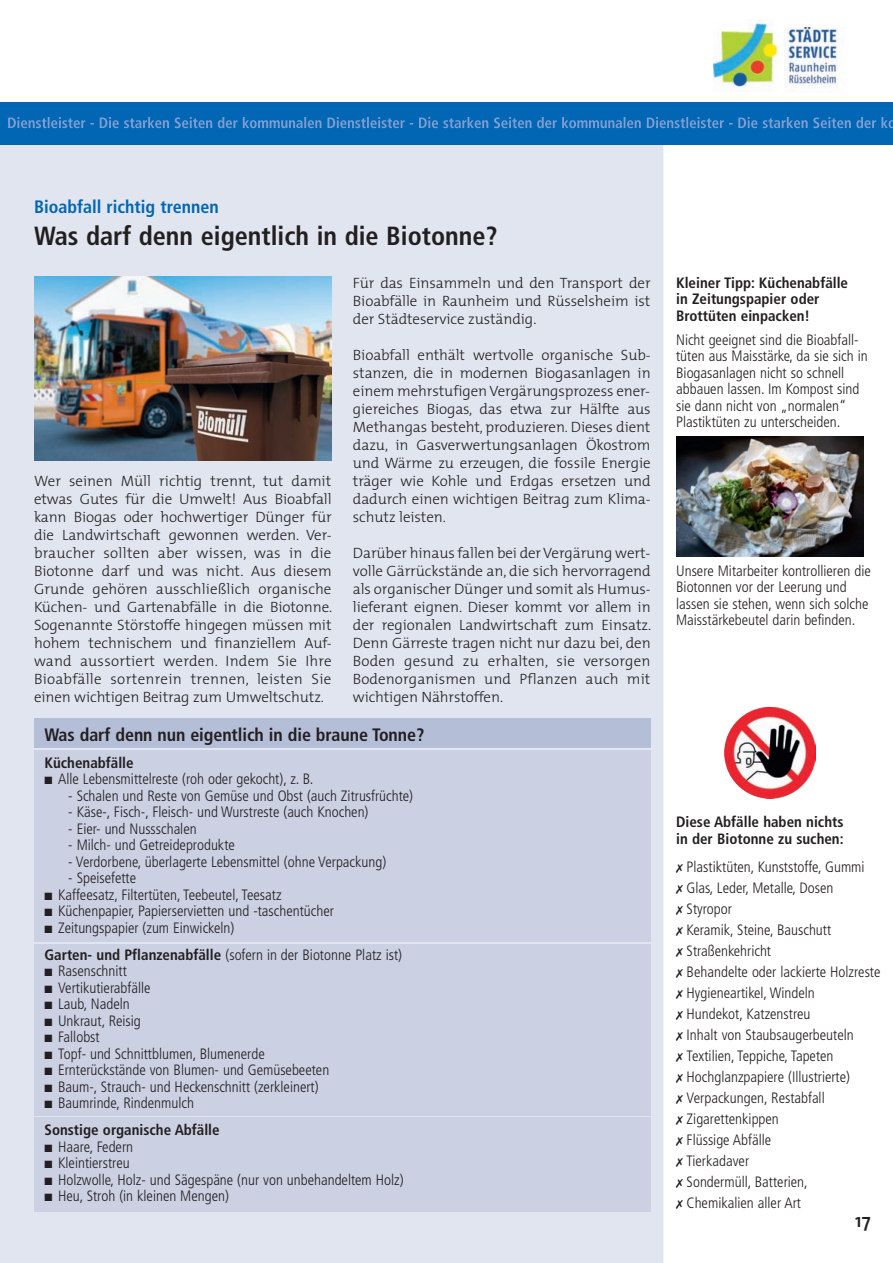
<style>
.page{position:relative;width:893px;height:1263px;background:#fff}
.page>*{position:absolute;margin:0;border:0;box-sizing:border-box;transform-origin:0 0}
.t1{font:700 condensed 26.25px "Frutiger";color:#231f20}
.t2{font:600 19.5px "The Mix";color:#231f20}
.t3{font:700 condensed 18px "Frutiger";letter-spacing:-.005em;color:#231f20}
.t4{font:700 condensed 18px "Frutiger";color:#0166b3}
.t5{font:300 condensed 15px/21px "Frutiger";color:#231f20}
.t6{font:300 15px/18px "The Mix";letter-spacing:-.005em;color:#231f20;text-align:justify}
.t7{font:700 condensed 15px/16.5px "Frutiger";color:#231f20}
.s1{font-weight:700}
.s2{font-weight:300}
</style>
<div class="page">
<div style="left:0;top:102px;width:893px;height:43px;background:#0166b3"></div>
<img style="left:714px;top:20px;width:64px;height:69px">
<img style="left:785px;top:27px;width:54px;height:62px">
<div style="left:0;top:145px;width:663px;height:1118px;background:#e1e5ef"></div>
<img style="left:34px;top:276px;width:298px;height:185px">
<div style="left:34px;top:718px;width:617px;height:30px;background:#b5bed7"></div>
<div style="left:34px;top:750px;width:617px;height:192px;background:#cbd0e2"></div>
<div style="left:34px;top:944px;width:617px;height:171px;background:#cbd0e2"></div>
<div style="left:34px;top:1118px;width:617px;height:94px;background:#cbd0e2"></div>
<img style="left:725px;top:707px;width:91px;height:91px;border-radius:50%">
<img style="left:676px;top:436px;width:187px;height:120px">
<p class="t4" style="left:34px;top:200px;width:186px">Bioabfall richtig trennen</p>
<h1 class="t1" style="left:34px;top:225px;width:465px">Was darf denn eigentlich in die Biotonne?</h1>
<p class="t6" style="left:34px;top:471px;width:300px">Wer seinen Müll richtig trennt, tut damit etwas Gutes für die Umwelt! Aus Bioabfall kann Biogas oder hochwertiger Dünger für die Landwirtschaft gewonnen werden. Ver&shy;braucher sollten aber wissen, was in die Biotonne darf und was nicht. Aus diesem Grunde gehören ausschließlich organische Küchen- und Gartenabfälle in die Biotonne.<br>Sogenannte Störstoffe hingegen müssen mit hohem technischem und finanziellem Auf&shy;wand aussortiert werden. Indem Sie Ihre Bioabfälle sortenrein trennen, leisten Sie einen wichtigen Beitrag zum Umweltschutz.</p>
<p class="t6" style="left:353px;top:273px;width:299px">Für das Einsammeln und den Transport der Bioabfälle in Raunheim und Rüsselsheim ist der Städteservice zuständig.</p>
<p class="t6" style="left:353px;top:345px;width:299px">Bioabfall enthält wertvolle organische Sub&shy;stanzen, die in modernen Biogasanlagen in einem mehrstufigen Vergärungsprozess ener&shy;giereiches Biogas, das etwa zur Hälfte aus Methangas besteht, produzieren. Dieses dient dazu, in Gasverwertungsanlagen Ökostrom und Wärme zu erzeugen, die fossile Energie träger wie Kohle und Erdgas ersetzen und dadurch einen wichtigen Beitrag zum Klima&shy;schutz leisten.</p>
<p class="t6" style="left:353px;top:543px;width:300px">Darüber hinaus fallen bei der Vergärung wert&shy;volle Gärrückstände an, die sich hervorragend als organischer Dünger und somit als Humus&shy;lieferant eignen. Dieser kommt vor allem in der regionalen Landwirtschaft zum Einsatz.<br>Denn Gärreste tragen nicht nur dazu bei, den Boden gesund zu erhalten, sie versorgen Bodenorganismen und Pflanzen auch mit wichtigen Nährstoffen.</p>
<p class="t3" style="left:45px;top:727px;width:381px">Was darf denn nun eigentlich in die braune Tonne?</p>
<p class="t7" style="left:45px;top:755px;width:91px">Küchenabfälle</p>
<p class="t5" style="left:45px;top:769px;width:270px">■ Alle Lebensmittelreste (roh oder gekocht), z. B.</p>
<p class="t5" style="left:68px;top:786px;width:346px">- Schalen und Reste von Gemüse und Obst (auch Zitrusfrüchte)</p>
<p class="t5" style="left:68px;top:802px;width:302px">- Käse-, Fisch-, Fleisch- und Wurstreste (auch Knochen)</p>
<p class="t5" style="left:68px;top:819px;width:130px">- Eier- und Nussschalen</p>
<p class="t5" style="left:68px;top:835px;width:168px">- Milch- und Getreideprodukte</p>
<p class="t5" style="left:68px;top:852px;width:319px">- Verdorbene, überlagerte Lebensmittel (ohne Verpackung)</p>
<p class="t5" style="left:68px;top:868px;width:69px">- Speisefette</p>
<p class="t5" style="left:45px;top:885px;width:239px">■ Kaffeesatz, Filtertüten, Teebeutel, Teesatz</p>
<p class="t5" style="left:45px;top:901px;width:291px">■ Küchenpapier, Papierservietten und -taschentücher</p>
<p class="t5" style="left:45px;top:915px;width:359px;line-height:27px">■ Zeitungspapier (zum Einwickeln)<br><span class="s1">Garten- und Pflanzenabfälle</span> (sofern in der Biotonne Platz ist)</p>
<p class="t5" style="left:45px;top:961px;width:84px">■ Rasenschnitt</p>
<p class="t5" style="left:45px;top:978px;width:108px">■ Vertikutierabfälle</p>
<p class="t5" style="left:45px;top:994px;width:87px">■ Laub, Nadeln</p>
<p class="t5" style="left:45px;top:1011px;width:98px">■ Unkraut, Reisig</p>
<p class="t5" style="left:45px;top:1027px;width:57px">■ Fallobst</p>
<p class="t5" style="left:45px;top:1044px;width:222px">■ Topf- und Schnittblumen, Blumenerde</p>
<p class="t5" style="left:45px;top:1060px;width:286px">■ Ernterückstände von Blumen- und Gemüsebeeten</p>
<p class="t5" style="left:45px;top:1077px;width:276px">■ Baum-, Strauch- und Heckenschnitt (zerkleinert)</p>
<p class="t7" style="left:45px;top:1090px;width:177px;line-height:27px">■ <span class="s2">Baumrinde, Rindenmulch<br></span>Sonstige organische Abfälle</p>
<p class="t5" style="left:45px;top:1137px;width:90px">■ Haare, Federn</p>
<p class="t5" style="left:45px;top:1153px;width:87px">■ Kleintierstreu</p>
<p class="t5" style="left:45px;top:1170px;width:361px">■ Holzwolle, Holz- und Sägespäne (nur von unbehandeltem Holz)</p>
<p class="t5" style="left:45px;top:1186px;width:186px">■ Heu, Stroh (in kleinen Mengen)</p>
<p class="t7" style="left:676px;top:275px;width:174px">Kleiner Tipp: Küchenabfälle in Zeitungspapier oder<br>Brottüten einpacken!</p>
<p class="t5" style="left:676px;top:332px;width:193px;line-height:16.5px">Nicht geeignet sind die Bioabfall&shy;tüten aus Maisstärke, da sie sich in<br>Biogasanlagen nicht so schnell abbauen lassen. Im Kompost sind sie dann nicht von „normalen“<br>Plastiktüten zu unterscheiden.</p>
<p class="t5" style="left:676px;top:563px;width:196px;line-height:16.5px">Unsere Mitarbeiter kontrollieren die Biotonnen vor der Leerung und lassen sie stehen, wenn sich solche Maisstärkebeutel darin befinden.</p>
<p class="t7" style="left:676px;top:815px;width:169px">Diese Abfälle haben nichts in der Biotonne zu suchen:</p>
<p class="t5" style="left:676px;top:858px;width:206px">✗ Plastiktüten, Kunststoffe, Gummi<br>✗ Glas, Leder, Metalle, Dosen<br>✗ Styropor<br>✗ Keramik, Steine, Bauschutt<br>✗ Straßenkehricht<br>✗ Behandelte oder lackierte Holzreste ✗ Hygieneartikel, Windeln<br>✗ Hundekot, Katzenstreu<br>✗ Inhalt von Staubsaugerbeuteln<br>✗ Textilien, Teppiche, Tapeten<br>✗ Hochglanzpapiere (Illustrierte)<br>✗ Verpackungen, Restabfall<br>✗ Zigarettenkippen<br>✗ Flüssige Abfälle<br>✗ Tierkadaver<br>✗ Sondermüll, Batterien,<br>✗ Chemikalien aller Art</p>
<h2 class="t2" style="left:855px;top:1204px;width:17px">17</h2>
</div>
